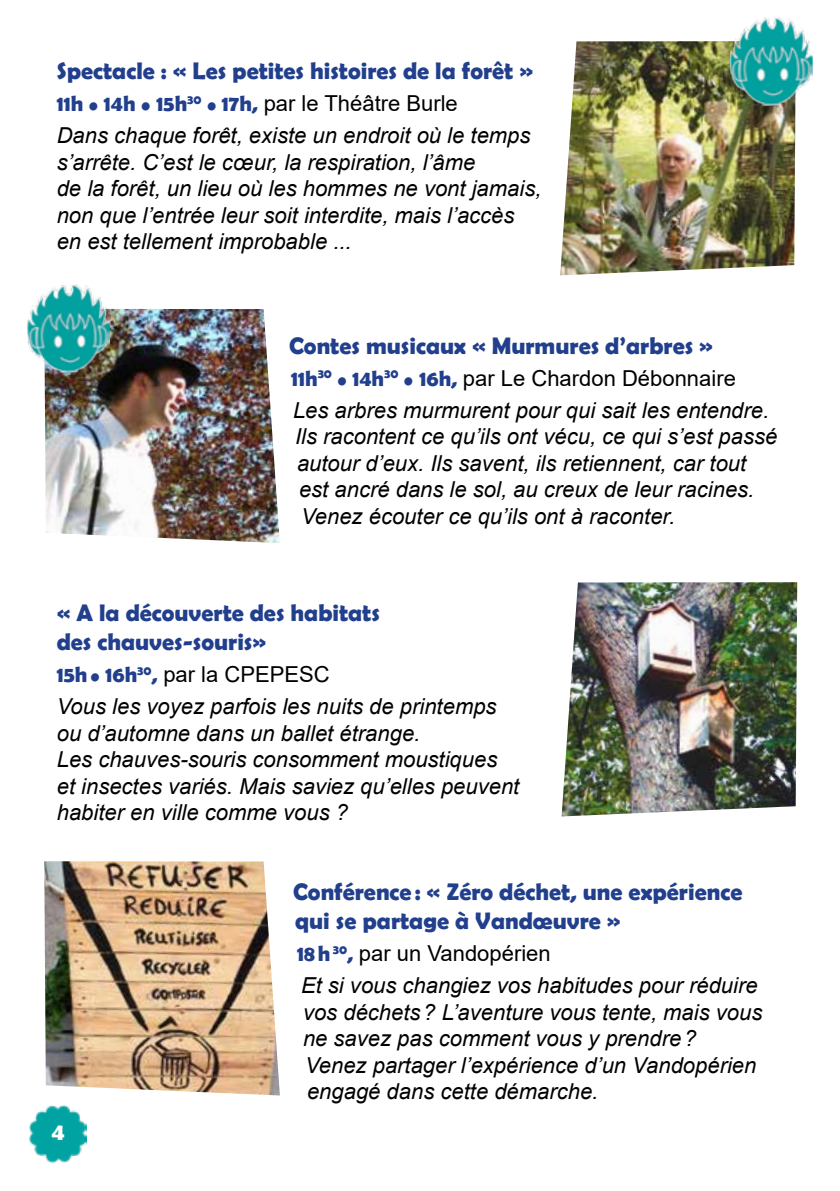
<style>
.page{position:relative;width:840px;height:1191px;background:#fff}
.page>*{position:absolute;margin:0;border:0;box-sizing:border-box;transform-origin:0 0}
.t1{font:700 24px/28.8px "Berlin Sans FB Demi";color:#213f8c}
.t2{font:700 24px "Berlin Sans FB Demi";color:#fff}
.t3{font:italic 22px/26.4px "Arial";color:#000}
.s1{font-family:"Berlin Sans FB Demi";font-weight:700;font-style:normal;color:#213f8c}
.s2{font-family:"Berlin Sans FB Demi";font-weight:700;font-style:normal;font-size:16px;color:#213f8c}
.s3{font-style:normal}
</style>
<div class="page">
<img style="left:30px;top:1105px;width:57px;height:57px">
<img style="left:560px;top:41px;width:235px;height:234px">
<img style="left:44px;top:309px;width:236px;height:234px">
<img style="left:561px;top:582px;width:235px;height:234px">
<img style="left:44px;top:861px;width:236px;height:234px">
<img style="left:728px;top:17px;width:85px;height:89px">
<img style="left:27px;top:284px;width:83px;height:89px">
<p class="t1" style="left:57px;top:56px;width:477px">Spectacle : « Les petites histoires de la forêt »</p>
<p class="t3" style="left:57px;top:88px;width:475px;line-height:32px"><span class="s1">11h</span> <span class="s2">•</span> <span class="s1">14h</span> <span class="s2">•</span> <span class="s1">15h</span><sup>30</sup> <span class="s2">•</span> <span class="s1">17h,</span> <span class="s3">par le Théâtre Burle<br></span>Dans chaque forêt, existe un endroit où le temps</p>
<p class="t3" style="left:57px;top:149px;width:486px">s’arrête. C’est le cœur, la respiration, l’âme<br>de la forêt, un lieu où les hommes ne vont jamais, non que l’entrée leur soit interdite, mais l’accès en est tellement improbable ...</p>
<p class="t1" style="left:289px;top:331px;width:425px">Contes musicaux « Murmures d’arbres »</p>
<p class="t3" style="left:291px;top:362px;width:479px;line-height:32px"><span class="s1">11h</span><sup>30</sup> <span class="s2">•</span> <span class="s1">14h</span><sup>30</sup> <span class="s2">•</span> <span class="s1">16h,</span> <span class="s3">par Le Chardon Débonnaire<br></span>Les arbres murmurent pour qui sait les entendre.</p>
<p class="t3" style="left:295px;top:424px;width:483px">Ils racontent ce qu’ils ont vécu, ce qui s’est passé autour d’eux. Ils savent, ils retiennent, car tout est ancré dans le sol, au creux de leur racines.<br>Venez écouter ce qu’ils ont à raconter.</p>
<p class="t1" style="left:57px;top:598px;width:324px">« A la découverte des habitats des chauves-souris»</p>
<p class="t3" style="left:57px;top:659px;width:441px;line-height:32px"><span class="s1">15h</span> <span class="s2">•</span> <span class="s1">16h</span><sup>30</sup><span class="s1">,</span> <span class="s3">par la CPEPESC<br></span>Vous les voyez parfois les nuits de printemps</p>
<p class="t3" style="left:57px;top:720px;width:464px">ou d’automne dans un ballet étrange.<br>Les chauves-souris consomment moustiques et insectes variés. Mais saviez qu’elles peuvent habiter en ville comme vous ?</p>
<p class="t2" style="left:51px;top:1117px;width:15px">4</p>
<p class="t1" style="left:293px;top:877px;width:450px">Conférence: « Zéro déchet, une expérience qui se partage à Vandœuvre »</p>
<p class="t3" style="left:297px;top:938px;width:462px;line-height:32px"><span class="s1">18h</span> <sup>30</sup><span class="s1">,</span> <span class="s3">par un Vandopérien<br></span>Et si vous changiez vos habitudes pour réduire</p>
<p class="t3" style="left:303px;top:999px;width:460px">vos déchets? L’aventure vous tente, mais vous ne savez pas comment vous y prendre?<br>Venez partager l’expérience d’un Vandopérien engagé dans cette démarche.</p>
</div>
